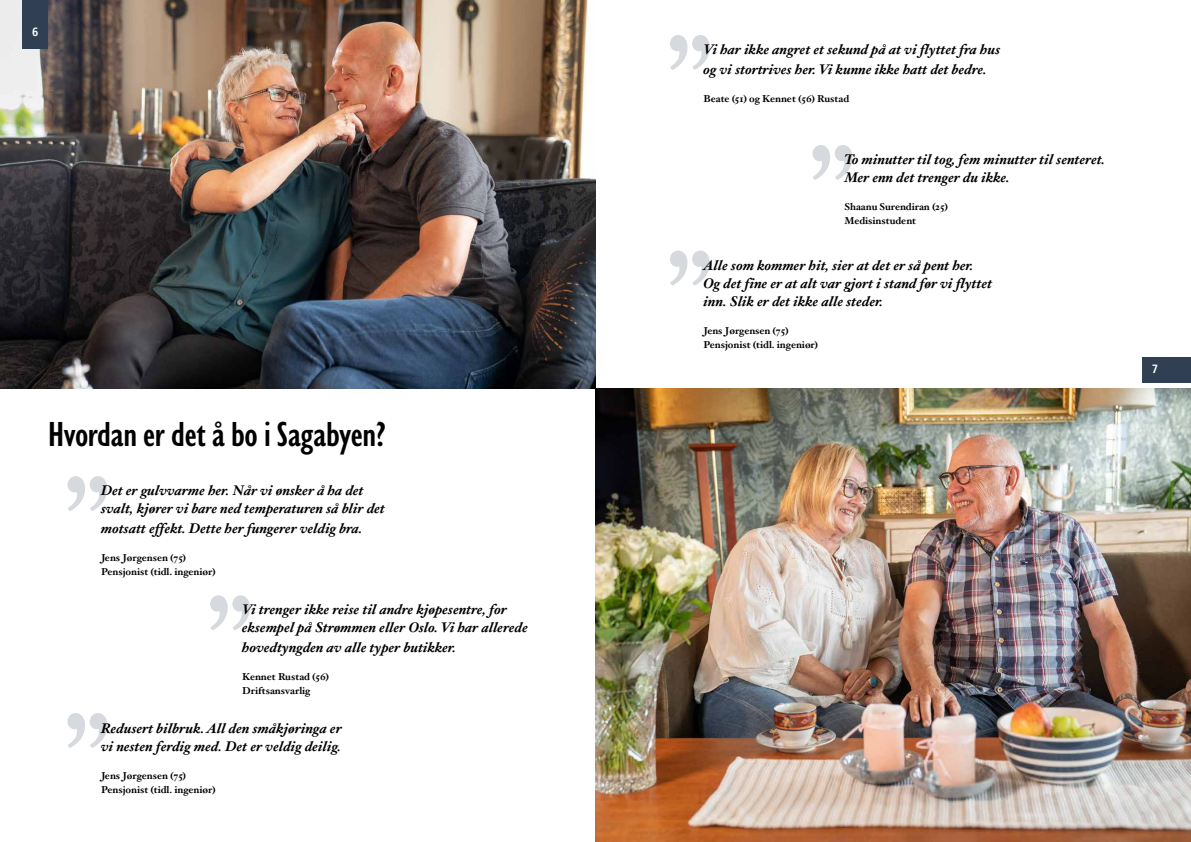
<style>
.page{position:relative;width:1191px;height:842px;background:#fff}
.page>*{position:absolute;margin:0;border:0;box-sizing:border-box;transform-origin:0 0}
.t1{font:600 condensed 36px "Gill Sans Nova";letter-spacing:-.01em;color:#000}
.t2{font:italic 700 14px/18px "Hoefler Text";color:#000}
.t3{font:700 condensed 12px "Frutiger LT Std";color:#fff}
.t4{font:700 10px/14px "Hoefler Text";color:#000}
</style>
<div class="page">
<img style="left:0;top:0;width:595px;height:388px">
<img style="left:595px;top:388px;width:596px;height:454px">
<svg style="left:67px;top:476px;width:40px;height:35px"></svg>
<svg style="left:670px;top:35px;width:40px;height:35px"></svg>
<svg style="left:210px;top:595px;width:40px;height:35px"></svg>
<svg style="left:812px;top:145px;width:40px;height:35px"></svg>
<svg style="left:67px;top:713px;width:40px;height:35px"></svg>
<svg style="left:670px;top:251px;width:40px;height:35px"></svg>
<div style="left:23px;top:0;width:25px;height:49px;background:#303f54"></div>
<div style="left:1142px;top:357px;width:49px;height:25px;background:#303f54"></div>
<p class="t3" style="left:32px;top:25px;width:8px">6</p>
<h1 class="t1" style="left:48px;top:411px;width:339px">Hvordan er det å bo i Sagabyen?</h1>
<p class="t2" style="left:101px;top:482px;width:285px">Det er gulvvarme her. Når vi ønsker å ha det svalt, kjører vi bare ned temperaturen så blir det</p>
<p class="t2" style="left:101px;top:520px;width:263px">motsatt effekt. Dette her fungerer veldig bra.</p>
<p class="t4" style="left:101px;top:551px;width:116px">Jens Jørgensen (75)<br>Pensjonist (tidl. ingeniør)</p>
<p class="t2" style="left:242px;top:600px;width:287px">Vi trenger ikke reise til andre kjøpesentre, for eksempel på Strømmen eller Oslo. Vi har allerede</p>
<p class="t2" style="left:242px;top:638px;width:216px">hovedtyngden av alle typer butikker.</p>
<p class="t4" style="left:242px;top:670px;width:88px">Kennet Rustad (56)<br>Driftsansvarlig</p>
<p class="t2" style="left:101px;top:719px;width:242px">Redusert bilbruk. All den småkjøringa er vi nesten ferdig med. Det er veldig deilig.</p>
<p class="t4" style="left:101px;top:768px;width:116px">Jens Jørgensen (75)<br>Pensjonist (tidl. ingeniør)</p>
<p class="t2" style="left:703px;top:40px;width:298px;line-height:20px">Vi har ikke angret et sekund på at vi flyttet fra hus og vi stortrives her. Vi kunne ikke hatt det bedre.</p>
<p class="t4" style="left:703px;top:92px;width:147px">Beate (51) og Kennet (56) Rustad</p>
<p class="t2" style="left:844px;top:150px;width:262px">To minutter til tog, fem minutter til senteret.<br>Mer enn det trenger du ikke.</p>
<p class="t4" style="left:844px;top:199px;width:105px">Shaanu Surendiran (25)<br>Medisinstudent</p>
<p class="t2" style="left:703px;top:257px;width:290px">Alle som kommer hit, sier at det er så pent her.<br>Og det fine er at alt var gjort i stand før vi flyttet inn. Slik er det ikke alle steder.</p>
<p class="t4" style="left:703px;top:324px;width:116px">Jens Jørgensen (75)<br>Pensjonist (tidl. ingeniør)</p>
<p class="t3" style="left:1151px;top:362px;width:8px">7</p>
</div>
